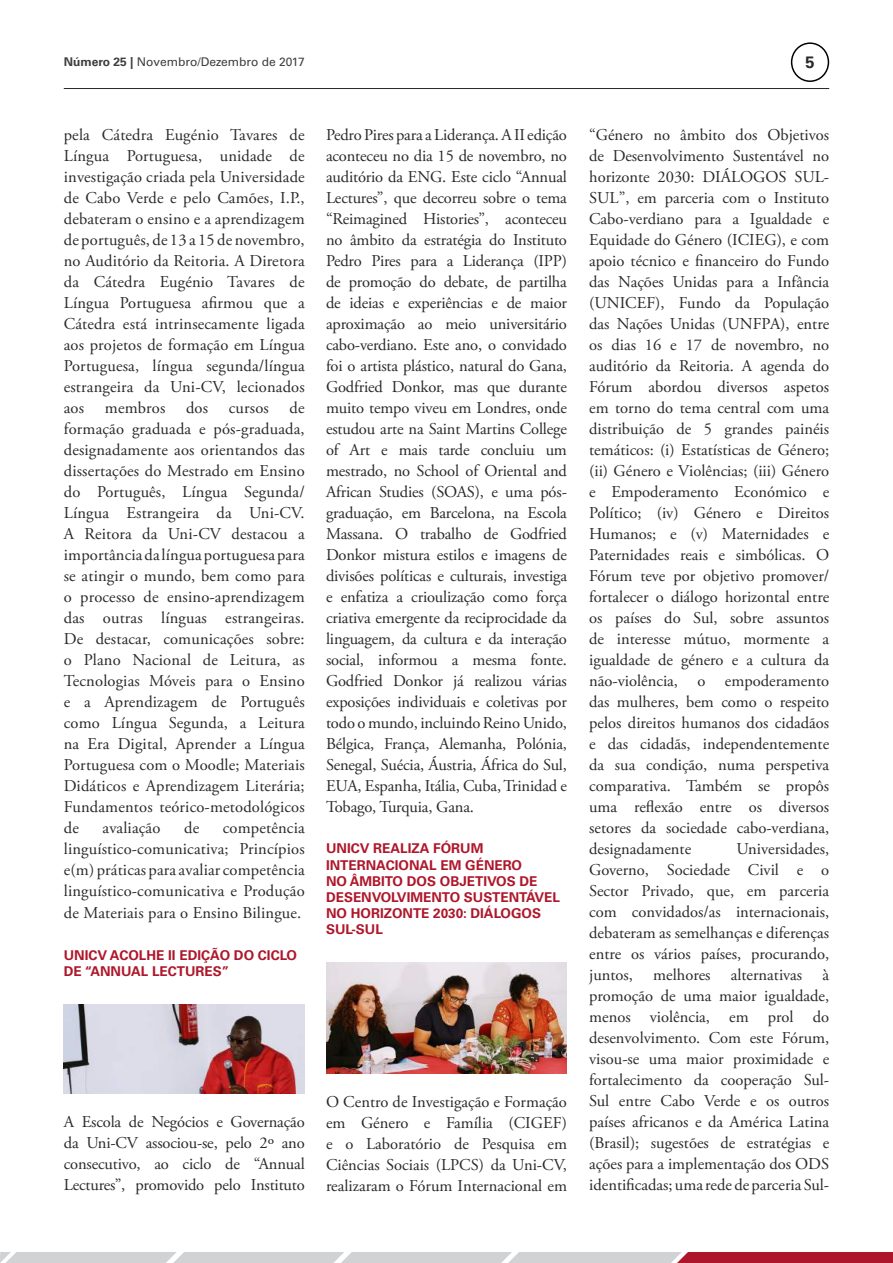
<style>
.page{position:relative;width:893px;height:1263px;background:#fff}
.page>*{position:absolute;margin:0;border:0;box-sizing:border-box;transform-origin:0 0}
.t1{font:16.5px/21px "Adobe Garamond Pro";color:#2b292a;text-align:justify}
.t2{font:700 16.5px "Univers LT Std";color:#2b292a}
.t3{font:700 13.5px/16.2px "Univers LT Std";color:#ae172b}
.t4{font:12px "Univers LT Std";color:#3e3e3f}
.s1{font-weight:700}
</style>
<div class="page">
<hr style="left:64px;top:88px;width:765px;height:1px;background:#282526">
<div style="left:791px;top:42px;width:38px;height:40px;border:2px solid #000;border-radius:50%"></div>
<svg style="left:0;top:1252px;width:893px;height:11px;background:#caa7ad"></svg>
<img style="left:64px;top:1004px;width:241px;height:89px">
<img style="left:326px;top:962px;width:240px;height:111px">
<p class="t4" style="left:64px;top:55px;width:243px"><span class="s1">Número 25 |</span> Novembro/Dezembro de 2017</p>
<p class="t2" style="left:805px;top:53px;width:11px">5</p>
<p class="t1" style="left:64px;top:124px;width:242px">pela Cátedra Eugénio Tavares de Língua Portuguesa, unidade de investigação criada pela Universidade de Cabo Verde e pelo Camões, I.P., debateram o ensino e a aprendizagem de português, de 13 a 15 de novembro, no Auditório da Reitoria. A Diretora da Cátedra Eugénio Tavares de Língua Portuguesa afirmou que a Cátedra está intrinsecamente ligada aos projetos de formação em Língua Portuguesa, língua segunda/língua estrangeira da Uni-CV, lecionados aos</p>
<p class="t1" style="left:64px;top:397px;width:242px;text-indent:226px">de formação graduada e pós-graduada, designadamente aos orientandos das dissertações do Mestrado em Ensino do Português, Língua Segunda/ Língua Estrangeira da Uni-CV.<br>A Reitora da Uni-CV destacou a importância da língua portuguesa para se atingir o mundo, bem como para o processo de ensino-aprendizagem das outras línguas estrangeiras.<br>De destacar, comunicações sobre: o Plano Nacional de Leitura, as Tecnologias Móveis para o Ensino e a Aprendizagem de Português como Língua Segunda, a Leitura na Era Digital, Aprender a Língua Portuguesa com o Moodle; Materiais Didáticos e Aprendizagem Literária; Fundamentos teórico-metodológicos de</p>
<p class="t1" style="left:105px;top:397px;width:62px">membros</p>
<p class="t1" style="left:186px;top:397px;width:24px">dos</p>
<p class="t1" style="left:229px;top:397px;width:42px">cursos</p>
<p class="t1" style="left:103px;top:817px;width:59px">avaliação</p>
<p class="t1" style="left:184px;top:817px;width:17px">de</p>
<p class="t1" style="left:64px;top:817px;width:242px;text-indent:159px">competência linguístico-comunicativa; Princípios e(m) práticas para avaliar competência linguístico-comunicativa e Produção</p>
<p class="t1" style="left:64px;top:903px;width:239px">de Materiais para o Ensino Bilingue.</p>
<p class="t3" style="left:64px;top:947px;width:235px">UNICV ACOLHE II EDIÇÃO DO CICLO<br>DE “ANNUAL LECTURES”</p>
<p class="t1" style="left:326px;top:124px;width:242px">Pedro Pires para a Liderança. A II edição aconteceu no dia 15 de novembro, no auditório da ENG. Este ciclo “Annual Lectures”, que decorreu sobre o tema “Reimagined Histories”, aconteceu no âmbito da estratégia do Instituto Pedro Pires para a Liderança (IPP) de promoção do debate, de partilha de ideias e experiências e de maior aproximação ao meio universitário cabo-verdiano. Este ano, o convidado foi o artista plástico, natural do Gana, Godfried Donkor, mas que durante muito tempo viveu em Londres, onde estudou arte na Saint Martins College of Art e mais tarde concluiu um mestrado, no School of Oriental and African Studies (SOAS), e uma pós&shy;graduação, em Barcelona, na Escola Massana. O trabalho de Godfried Donkor mistura estilos e imagens de divisões políticas e culturais, investiga e enfatiza a crioulização como força criativa emergente da reciprocidade da linguagem, da cultura e da interação social, informou a mesma fonte.<br>Godfried Donkor já realizou várias exposições individuais e coletivas por todo o mundo, incluindo Reino Unido, Bélgica, França, Alemanha, Polónia, Senegal, Suécia, Áustria, África do Sul, EUA, Espanha, Itália, Cuba, Trinidad e Tobago, Turquia, Gana.</p>
<p class="t3" style="left:326px;top:840px;width:236px">UNICV REALIZA FÓRUM<br>INTERNACIONAL EM GÉNERO<br>NO ÂMBITO DOS OBJETIVOS DE<br>DESENVOLVIMENTO SUSTENTÁVEL<br>NO HORIZONTE 2030: DIÁLOGOS<br>SUL-SUL</p>
<p class="t1" style="left:64px;top:1112px;width:242px">A Escola de Negócios e Governação da Uni-CV associou-se, pelo 2º ano consecutivo, ao ciclo de “Annual Lectures”, promovido pelo Instituto</p>
<p class="t1" style="left:326px;top:1092px;width:242px">O Centro de Investigação e Formação em Género e Família (CIGEF) e o Laboratório de Pesquisa em Ciências Sociais (LPCS) da Uni-CV, realizaram o Fórum Internacional em</p>
<p class="t1" style="left:589px;top:124px;width:242px">“Género no âmbito dos Objetivos de Desenvolvimento Sustentável no horizonte 2030: DIÁLOGOS SUL-SUL”, em parceria com o Instituto Cabo-verdiano para a Igualdade e Equidade do Género (ICIEG), e com apoio técnico e financeiro do Fundo das Nações Unidas para a Infância (UNICEF), Fundo da População das Nações Unidas (UNFPA), entre os dias 16 e 17 de novembro, no auditório da Reitoria. A agenda do Fórum abordou diversos aspetos em torno do tema central com uma distribuição de 5 grandes painéis temáticos: (i) Estatísticas de Género; (ii) Género e Violências; (iii) Género e Empoderamento Económico e Político; (iv) Género e Direitos Humanos; e (v) Maternidades e Paternidades reais e simbólicas. O Fórum teve por objetivo promover/ fortalecer o diálogo horizontal entre os países do Sul, sobre assuntos de interesse mútuo, mormente a igualdade de género e a cultura da não-violência, o empoderamento das mulheres, bem como o respeito pelos direitos humanos dos cidadãos e das cidadãs, independentemente da sua condição, numa perspetiva comparativa. Também se propôs uma reflexão entre os diversos setores da sociedade cabo-verdiana, designadamente</p>
<p class="t1" style="left:589px;top:838px;width:242px;text-indent:147px">Universidades, Governo, Sociedade Civil e o Sector Privado, que, em parceria com convidados/as internacionais, debateram as semelhanças e diferenças entre os vários países, procurando, juntos, melhores alternativas à promoção de uma maior igualdade, menos violência, em prol do desenvolvimento. Com este Fórum, visou-se uma maior proximidade e fortalecimento da cooperação Sul-Sul entre Cabo Verde e os outros países africanos e da América Latina (Brasil); sugestões de estratégias e ações para a implementação dos ODS identificadas; uma rede de parceria Sul-</p>
</div>
